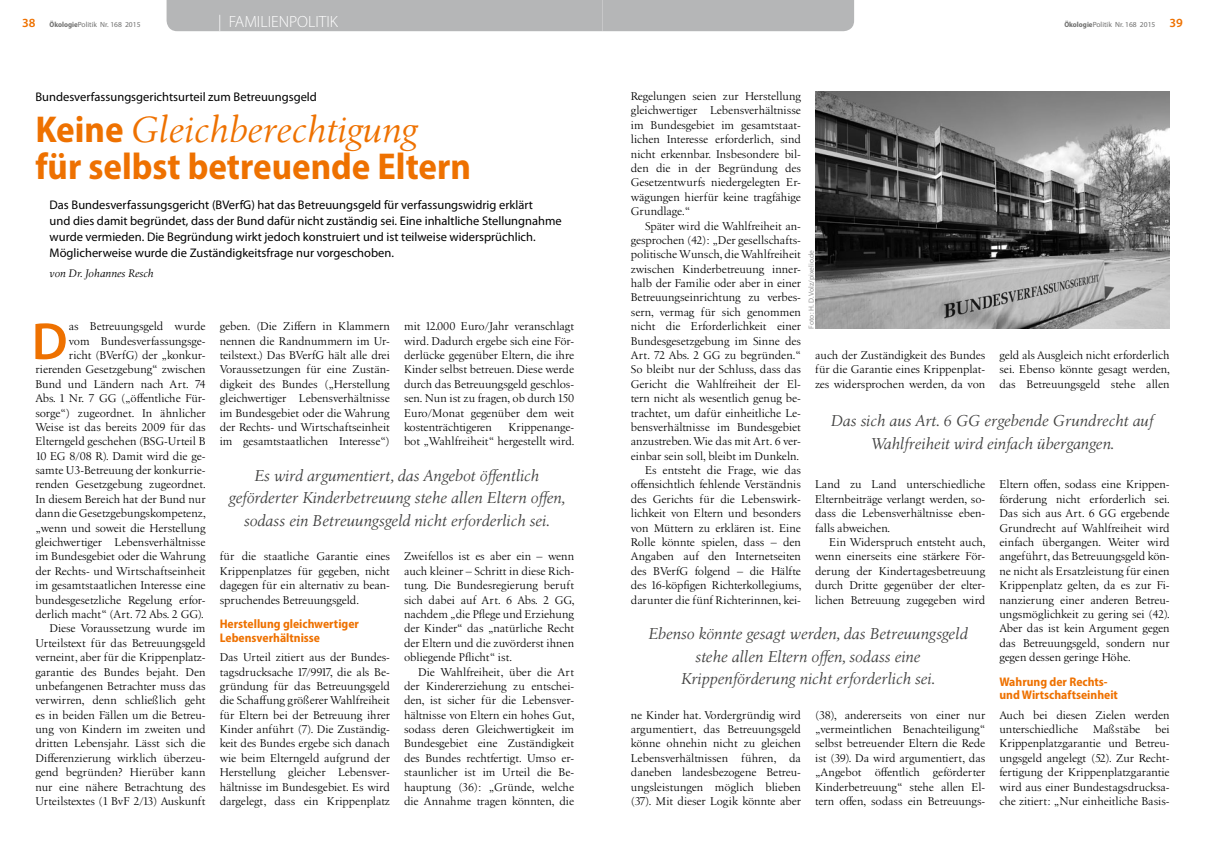
<style>
.page{position:relative;width:1205px;height:851px;background:#fff}
.page>*{position:absolute;margin:0;border:0;box-sizing:border-box;transform-origin:0 0}
.Text_vor{font:600 52.5px "Myriad Pro";color:#ee7100}
.Ü_1{font:700 semi-condensed 37.5px/37.5px "Myriad Pro";color:#ee7100}
.Spitzmarke{font:italic 16.25px/22.5px "Birka LT Pro";color:#414140;text-align:center}
.RUBRIK_NEU{font:300 16.25px "Myriad Pro";color:#fff}
.Vorspann{font:12.5px/15.9px "Myriad Pro";color:#000}
.Brief_1_orange{font:700 semi-condensed 12.5px/13.8px "Myriad Pro";color:#ee7100}
._1_Dachzeile{font:12.5px "Myriad Pro";color:#000}
.t1{font:600 12.5px "Myriad Pro";color:#ee7100}
.Text{font:11.62px/14.4px "Birka LT Pro";color:#000;text-align:justify}
.Text_vor-2{font:11.62px/14.4px "Birka LT Pro";color:#000;text-align:justify}
.Autor{font:italic 11.25px "Birka LT Pro";letter-spacing:-.015em;color:#000}
.t2{font:7.5px "Myriad Pro";color:#6f6f6e}
.Bild_Autor{font:7.5px "Myriad Pro";color:#969696}
.s1{font-weight:700;font-stretch:semi-condensed}
.s2{font-family:"Birka LT Pro";font-weight:400;font-style:italic;font-stretch:normal}
</style>
<div class="page">
<img style="left:815px;top:91px;width:354px;height:237px">
<div style="left:167px;top:0;width:687px;height:31px;background:#b5b6b7"></div>
<p class="RUBRIK_NEU" style="left:218px;top:12px;width:121px">| FAMILIENPOLITIK</p>
<p class="t1" style="left:22px;top:15px;width:15px">38</p>
<p class="t2" style="left:50px;top:20px;width:92px"><span class="s1">Ökologie</span>Politik Nr. 168 2015</p>
<p class="t2" style="left:1064px;top:20px;width:92px"><span class="s1">Ökologie</span>Politik Nr. 168 2015</p>
<p class="t1" style="left:1169px;top:15px;width:15px">39</p>
<p class="_1_Dachzeile" style="left:35px;top:89px;width:283px">Bundesverfassungsgerichtsurteil zum Betreuungsgeld</p>
<p class="Ü_1" style="left:35px;top:109px;width:437px">Keine <span class="s2">Gleichberechtigung </span>für selbst betreuende Eltern</p>
<p class="Vorspann" style="left:50px;top:197px;width:513px">Das Bundesverfassungsgericht (BVerfG) hat das Betreuungsgeld für verfassungswidrig erklärt<br>und dies damit begründet, dass der Bund dafür nicht zuständig sei. Eine inhaltliche Stellungnahme wurde vermieden. Die Begründung wirkt jedoch konstruiert und ist teilweise widersprüchlich.<br>Möglicherweise wurde die Zuständigkeitsfrage nur vorgeschoben.</p>
<p class="Autor" style="left:50px;top:267px;width:106px">von Dr. Johannes Resch</p>
<p class="Text_vor-2" style="left:35px;top:319px;width:172px;text-align:right">as Betreuungsgeld wurde<br>vom Bundesverfassungsge-<br>richt (BVerfG) der „konkur&shy;rierenden Gesetzgebung“ zwischen Bund und Ländern nach Art. 74<br>Abs. 1 Nr. 7 GG („öffentliche Für&shy;sorge“) zugeordnet. In ähnlicher Weise ist das bereits 2009 für das Elterngeld geschehen (BSG-Urteil B 10 EG 8/08 R). Damit wird die ge&shy;samte U3-Betreuung der konkurrie&shy;renden Gesetzgebung zugeordnet.<br>In diesem Bereich hat der Bund nur dann die Gesetzgebungskompetenz, „wenn und soweit die Herstellung gleichwertiger Lebensverhältnisse im Bundesgebiet oder die Wahrung der Rechts- und Wirtschaftseinheit im gesamtstaatlichen Interesse eine bundesgesetzliche Regelung erfor&shy;derlich macht“ (Art. 72 Abs. 2 GG).</p>
<p class="Text" style="left:35px;top:621px;width:172px;text-indent:14px">Diese Voraussetzung wurde im Urteilstext für das Betreuungsgeld verneint, aber für die Krippenplatz&shy;garantie des Bundes bejaht. Den unbefangenen Betrachter muss das verwirren, denn schließlich geht es in beiden Fällen um die Betreu&shy;ung von Kindern im zweiten und dritten Lebensjahr. Lässt sich die Differenzierung wirklich überzeu&shy;gend begründen? Hierüber kann nur eine nähere Betrachtung des Urteilstextes (1 BvF 2/13) Auskunft</p>
<p class="Text_vor" style="left:32px;top:308px;width:37px">D</p>
<p class="Text" style="left:220px;top:319px;width:172px">geben. (Die Ziffern in Klammern nennen die Randnummern im Ur&shy;teilstext.) Das BVerfG hält alle drei Voraussetzungen für eine Zustän&shy;digkeit des Bundes („Herstellung gleichwertiger Lebensverhältnisse im Bundesgebiet oder die Wahrung der Rechts- und Wirtschaftseinheit im gesamtstaatlichen Interesse“)</p>
<p class="Text_vor-2" style="left:404px;top:319px;width:172px">mit 12.000 Euro/Jahr veranschlagt wird. Dadurch ergebe sich eine För&shy;derlücke gegenüber Eltern, die ihre Kinder selbst betreuen. Diese werde durch das Betreuungsgeld geschlos&shy;sen. Nun ist zu fragen, ob durch 150<br>Euro/Monat gegenüber dem weit kostenträchtigeren</p>
<p class="Text_vor-2" style="left:404px;top:420px;width:172px;text-align:right">Krippenange-<br>bot „Wahlfreiheit“ hergestellt wird.</p>
<p class="Spitzmarke" style="left:229px;top:464px;width:338px">Es wird argumentiert, das Angebot öffentlich geförderter Kinderbetreuung stehe allen Eltern offen, sodass ein Betreuungsgeld nicht erforderlich sei.</p>
<p class="Text" style="left:220px;top:549px;width:172px">für die staatliche Garantie eines Krippenplatzes für gegeben, nicht dagegen für ein alternativ zu bean&shy;spruchendes Betreuungsgeld.</p>
<p class="Brief_1_orange" style="left:220px;top:616px;width:141px">Herstellung gleichwertiger<br>Lebensverhältnisse</p>
<p class="Text_vor-2" style="left:220px;top:650px;width:172px">Das Urteil zitiert aus der Bundes&shy;tagsdrucksache 17/9917, die als Be&shy;gründung für das Betreuungsgeld die Schaffung größerer Wahlfreiheit für Eltern bei der Betreuung ihrer Kinder anführt (7). Die Zuständig&shy;keit des Bundes ergebe sich danach wie beim Elterngeld aufgrund der Herstellung gleicher Lebensver&shy;hältnisse im Bundesgebiet. Es wird dargelegt, dass ein Krippenplatz</p>
<p class="Text_vor-2" style="left:404px;top:549px;width:172px">Zweifellos ist es aber ein – wenn auch kleiner – Schritt in diese Rich&shy;tung. Die Bundesregierung beruft sich dabei auf Art. 6 Abs. 2 GG, nachdem „die Pflege und Erziehung der Kinder“ das „natürliche Recht der Eltern und die zuvörderst ihnen obliegende Pflicht“ ist.</p>
<p class="Text" style="left:404px;top:664px;width:172px;text-indent:14px">Die Wahlfreiheit, über die Art der Kindererziehung zu entschei&shy;den, ist sicher für die Lebensver&shy;hältnisse von Eltern ein hohes Gut, sodass deren Gleichwertigkeit im Bundesgebiet eine Zuständigkeit des Bundes rechtfertigt. Umso er&shy;staunlicher ist im Urteil die Be&shy;hauptung (36): „Gründe, welche die Annahme tragen könnten, die</p>
<p class="Text" style="left:631px;top:89px;width:172px">Regelungen seien zur Herstellung gleichwertiger Lebensverhältnisse im Bundesgebiet im gesamtstaat&shy;lichen Interesse erforderlich, sind nicht erkennbar. Insbesondere bil&shy;den die in der Begründung des Gesetzentwurfs niedergelegten Er&shy;wägungen hierfür keine tragfähige Grundlage.“</p>
<p class="Text" style="left:631px;top:218px;width:172px;text-indent:14px">Später wird die Wahlfreiheit an&shy;gesprochen (42): „Der gesellschafts&shy;politische Wunsch, die Wahlfreiheit zwischen Kinderbetreuung inner&shy;halb der Familie oder aber in einer Betreuungseinrichtung zu verbes&shy;sern, vermag für sich genommen nicht die Erforderlichkeit einer Bundesgesetzgebung im Sinne des Art. 72 Abs. 2 GG zu begründen.“ So bleibt nur der Schluss, dass das Gericht die Wahlfreiheit der El&shy;tern nicht als wesentlich genug be&shy;trachtet, um dafür einheitliche Le&shy;bensverhältnisse im Bundesgebiet anzustreben. Wie das mit Art. 6 ver&shy;einbar sein soll, bleibt im Dunkeln.</p>
<p class="Text" style="left:631px;top:463px;width:172px;text-indent:14px">Es entsteht die Frage, wie das offensichtlich fehlende Verständnis des Gerichts für die Lebenswirk&shy;lichkeit von Eltern und besonders von Müttern zu erklären ist. Eine Rolle könnte spielen, dass – den Angaben auf den Internetseiten des BVerfG folgend – die Hälfte des 16-köpfigen Richterkollegiums, darunter die fünf Richterinnen, kei-</p>
<p class="Bild_Autor" style="left:806px;top:328px;width:80px;rotate:-90deg">Foto: H. D. Volz/pixelio.de</p>
<p class="Text" style="left:999px;top:348px;width:172px">geld als Ausgleich nicht erforderlich sei. Ebenso könnte gesagt werden, das Betreuungsgeld stehe allen</p>
<p class="Text" style="left:815px;top:348px;width:172px">auch der Zuständigkeit des Bundes für die Garantie eines Krippenplat&shy;zes widersprochen werden, da von</p>
<p class="Spitzmarke" style="left:831px;top:409px;width:325px">Das sich aus Art. 6 GG ergebende Grundrecht auf<br>Wahlfreiheit wird einfach übergangen.</p>
<p class="Text" style="left:999px;top:477px;width:172px">Eltern offen, sodass eine Krippen&shy;förderung nicht erforderlich sei.<br>Das sich aus Art. 6 GG ergebende Grundrecht auf Wahlfreiheit wird einfach übergangen. Weiter wird angeführt, das Betreuungsgeld kön&shy;ne nicht als Ersatzleistung für einen Krippenplatz gelten, da es zur Fi&shy;nanzierung einer anderen Betreu&shy;ungsmöglichkeit zu gering sei (42).<br>Aber das ist kein Argument gegen das Betreuungsgeld, sondern nur gegen dessen geringe Höhe.</p>
<p class="Brief_1_orange" style="left:999px;top:674px;width:120px">Wahrung der Rechts&shy;und Wirtschaftseinheit</p>
<p class="Text_vor-2" style="left:999px;top:707px;width:172px">Auch bei diesen Zielen werden unterschiedliche</p>
<p class="Text" style="left:815px;top:477px;width:172px">Land zu Land unterschiedliche Elternbeiträge verlangt werden, so&shy;dass die Lebensverhältnisse eben&shy;falls abweichen.</p>
<p class="Text" style="left:815px;top:535px;width:172px;text-indent:14px">Ein Widerspruch entsteht auch, wenn einerseits eine stärkere För&shy;derung der Kindertagesbetreuung durch Dritte gegenüber der elter&shy;lichen Betreuung zugegeben wird</p>
<p class="Spitzmarke" style="left:648px;top:622px;width:321px">Ebenso könnte gesagt werden, das Betreuungsgeld stehe allen Eltern offen, sodass eine<br>Krippenförderung nicht erforderlich sei.</p>
<p class="Text" style="left:631px;top:707px;width:172px">ne Kinder hat. Vordergründig wird argumentiert, das Betreuungsgeld könne ohnehin nicht zu gleichen Lebensverhältnissen führen, da daneben landesbezogene Betreu&shy;ungsleistungen möglich blieben (37). Mit dieser Logik könnte aber</p>
<p class="Text" style="left:815px;top:707px;width:172px">(38), andererseits von einer nur „vermeintlichen Benachteiligung“ selbst betreuender Eltern die Rede ist (39). Da wird argumentiert, das „Angebot öffentlich geförderter Kinderbetreuung“ stehe allen El&shy;tern offen, sodass ein Betreuungs-</p>
<p class="Text_vor-2" style="left:999px;top:721px;width:172px;text-indent:156px">bei Krippenplatzgarantie und Betreu&shy;ungsgeld angelegt (52). Zur Recht&shy;fertigung der Krippenplatzgarantie wird aus einer Bundestagsdrucksa&shy;che zitiert: „Nur einheitliche Basis-</p>
<p class="Text_vor-2" style="left:1093px;top:721px;width:49px">Maßstäbe</p>
</div>
